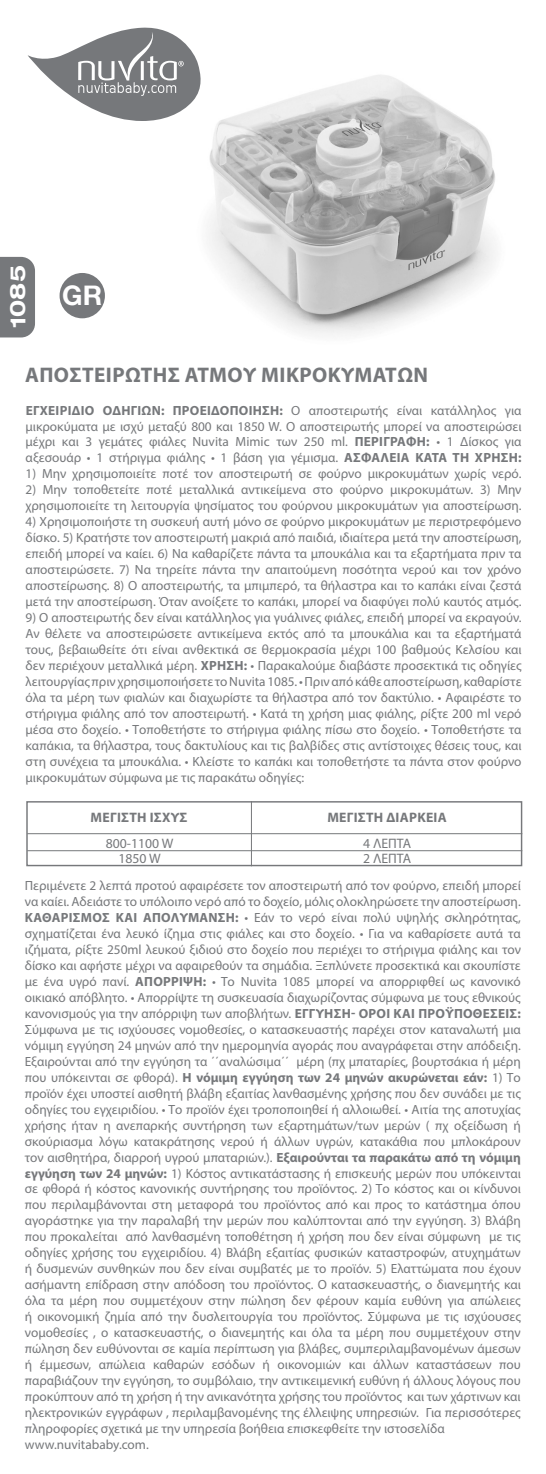
<style>
.page{position:relative;width:546px;height:1474px;background:#fff}
.page>*{position:absolute;margin:0;border:0;box-sizing:border-box;transform-origin:0 0}
.t1{font:700 26.95px "Helvetica Neue LT";color:#fff}
.t2{font:700 21.18px "Myriad Pro";letter-spacing:.02em;color:#76787b}
.t3{font:700 expanded 21px "Helvetica Neue LT";color:#fff}
.t4{font:700 13.65px "Myriad Pro";letter-spacing:.02em;color:#76787b}
.t5{font:13.65px "Myriad Pro";color:#76787b}
.t6{font:13.3px/15.9px "Myriad Pro";color:#76787b;text-align:justify}
.s1{font-weight:700}
</style>
<div class="page">
<img style="left:209px;top:75px;width:286px;height:260px">
<svg style="left:28px;top:27px;width:173px;height:94px"></svg>
<div style="left:0;top:257px;width:35px;height:80px;background:#76787b"></div>
<div style="left:60px;top:273px;width:45px;height:45px;background:#76787b;border-radius:50%"></div>
<div style="left:26px;top:801px;width:496px;height:65px;border:1px solid #76787b"></div>
<hr style="left:27px;top:833px;width:495px;height:1px;background:#76787b">
<hr style="left:27px;top:850px;width:495px;height:1px;background:#76787b">
<hr style="left:251px;top:801px;width:1px;height:65px;background:#76787b">
<p class="t3" style="left:5px;top:328px;width:64px;rotate:-90deg">1085</p>
<p class="t1" style="left:62px;top:279px;width:41px">GR</p>
<p class="t2" style="left:25px;top:361px;width:404px">ΑΠΟΣΤΕΙΡΩΤΗΣ ΑΤΜΟΥ ΜΙΚΡΟΚΥΜΑΤΩΝ</p>
<p class="t6" style="left:26px;top:402px;width:497px"><span class="s1">ΕΓΧΕΙΡΊΔΙΟ ΟΔΗΓΙΏΝ: ΠΡΟΕΙΔΟΠΟΊΗΣΗ:</span> Ο αποστειρωτής είναι κατάλληλος για μικροκύματα με ισχύ μεταξύ 800 και 1850 W. Ο αποστειρωτής μπορεί να αποστειρώσει μέχρι και 3 γεμάτες φιάλες Nuvita Mimic των 250 ml. <span class="s1">ΠΕΡΙΓΡΑΦΉ:</span> • 1 Δίσκος για αξεσουάρ • 1 στήριγμα φιάλης • 1 βάση για γέμισμα. <span class="s1">ΑΣΦΆΛΕΙΑ ΚΑΤΆ ΤΗ ΧΡΉΣΗ:</span></p>
<p class="t6" style="left:26px;top:466px;width:497px">1) Μην χρησιμοποιείτε ποτέ τον αποστειρωτή σε φούρνο μικροκυμάτων χωρίς νερό.</p>
<p class="t6" style="left:26px;top:482px;width:497px">2) Μην τοποθετείτε ποτέ μεταλλικά αντικείμενα στο φούρνο μικροκυμάτων. 3) Μην χρησιμοποιείτε τη λειτουργία ψησίματος του φούρνου μικροκυμάτων για αποστείρωση.</p>
<p class="t6" style="left:26px;top:513px;width:497px">4) Χρησιμοποιήστε τη συσκευή αυτή μόνο σε φούρνο μικροκυμάτων με περιστρεφόμενο δίσκο. 5) Κρατήστε τον αποστειρωτή μακριά από παιδιά, ιδιαίτερα μετά την αποστείρωση, επειδή μπορεί να καίει. 6) Να καθαρίζετε πάντα τα μπουκάλια και τα εξαρτήματα πριν τα αποστειρώσετε. 7) Να τηρείτε πάντα την απαιτούμενη ποσότητα νερού και τον χρόνο αποστείρωσης. 8) Ο αποστειρωτής, τα μπιμπερό, τα θήλαστρα και το καπάκι είναι ζεστά μετά την αποστείρωση. Όταν ανοίξετε το καπάκι, μπορεί να διαφύγει πολύ καυτός ατμός.</p>
<p class="t6" style="left:26px;top:609px;width:497px">9) Ο αποστειρωτής δεν είναι κατάλληλος για γυάλινες φιάλες, επειδή μπορεί να εκραγούν.<br>Αν θέλετε να αποστειρώσετε αντικείμενα εκτός από τα μπουκάλια και τα εξαρτήματά τους, βεβαιωθείτε ότι είναι ανθεκτικά σε θερμοκρασία μέχρι 100 βαθμούς Κελσίου και δεν περιέχουν μεταλλικά μέρη. <span class="s1">ΧΡΉΣΗ:</span> • Παρακαλούμε διαβάστε προσεκτικά τις οδηγίες λειτουργίας πριν χρησιμοποιήσετε το Nuvita 1085. • Πριν από κάθε αποστείρωση, καθαρίστε όλα τα μέρη των φιαλών και διαχωρίστε τα θήλαστρα από τον δακτύλιο. • Αφαιρέστε το στήριγμα φιάλης από τον αποστειρωτή. • Κατά τη χρήση μιας φιάλης, ρίξτε 200 ml νερό μέσα στο δοχείο. • Τοποθετήστε το στήριγμα φιάλης πίσω στο δοχείο. • Τοποθετήστε τα καπάκια, τα θήλαστρα, τους δακτυλίους και τις βαλβίδες στις αντίστοιχες θέσεις τους, και στη συνέχεια τα μπουκάλια. • Κλείστε το καπάκι και τοποθετήστε τα πάντα στον φούρνο μικροκυμάτων σύμφωνα με τις παρακάτω οδηγίες:</p>
<p class="t4" style="left:91px;top:808px;width:98px">ΜΕΓΙΣΤΗ ΙΣΧΥΣ</p>
<p class="t4" style="left:327px;top:808px;width:121px">ΜΕΓΙΣΤΗ ΔΙΑΡΚΕΙΑ</p>
<p class="t5" style="left:106px;top:834px;width:69px">800-1100 W</p>
<p class="t5" style="left:118px;top:850px;width:44px">1850 W</p>
<p class="t5" style="left:363px;top:834px;width:49px">4 ΛΕΠΤΑ</p>
<p class="t5" style="left:363px;top:850px;width:49px">2 ΛΕΠΤΑ</p>
<p class="t6" style="left:25px;top:877px;width:497px">Περιμένετε 2 λεπτά προτού αφαιρέσετε τον αποστειρωτή από τον φούρνο, επειδή μπορεί να καίει. Αδειάστε το υπόλοιπο νερό από το δοχείο, μόλις ολοκληρώσετε την αποστείρωση.<br><span class="s1">ΚΑΘΑΡΙΣΜΌΣ ΚΑΙ ΑΠΟΛΎΜΑΝΣΗ:</span> • Εάν το νερό είναι πολύ υψηλής σκληρότητας, σχηματίζεται ένα λευκό ίζημα στις φιάλες και στο δοχείο. • Για να καθαρίσετε αυτά τα ιζήματα, ρίξτε 250ml λευκού ξιδιού στο δοχείο που περιέχει το στήριγμα φιάλης και τον δίσκο και αφήστε μέχρι να αφαιρεθούν τα σημάδια. Ξεπλύνετε προσεκτικά και σκουπίστε με ένα υγρό πανί. <span class="s1">ΑΠΌΡΡΙΨΗ:</span> • Tο Nuvita 1085 μπορεί να απορριφθεί ως κανονικό οικιακό απόβλητο. • Απορρίψτε τη συσκευασία διαχωρίζοντας σύμφωνα με τους εθνικούς κανονισμούς για την απόρριψη των αποβλήτων. <span class="s1">ΕΓΓΎΗΣΗ- ΌΡΟΙ ΚΑΙ ΠΡΟΫΠΟΘΈΣΕΙΣ:<br></span>Σύμφωνα με τις ισχύουσες νομοθεσίες, ο κατασκευαστής παρέχει στον καταναλωτή μια νόμιμη εγγύηση 24 μηνών από την ημερομηνία αγοράς που αναγράφεται στην απόδειξη.<br>Εξαιρούνται από την εγγύηση τα ΄΄αναλώσιμα΄΄ μέρη (πχ μπαταρίες, βουρτσάκια ή μέρη που υπόκεινται σε φθορά). <span class="s1">Η νόμιμη εγγύηση των 24 μηνών ακυρώνεται εάν:</span> 1) Το προϊόν έχει υποστεί αισθητή βλάβη εξαιτίας λανθασμένης χρήσης που δεν συνάδει με τις οδηγίες του εγχειριδίου. • Tο προϊόν έχει τροποποιηθεί ή αλλοιωθεί. • Αιτία της αποτυχίας χρήσης ήταν η ανεπαρκής συντήρηση των εξαρτημάτων/των μερών ( πχ οξείδωση ή σκούριασμα λόγω κατακράτησης νερού ή άλλων υγρών, κατακάθια που μπλοκάρουν τον αισθητήρα, διαρροή υγρού μπαταριών.). <span class="s1">Εξαιρούνται τα παρακάτω από τη νόμιμη εγγύηση των 24 μηνών:</span> 1) Κόστος αντικατάστασης ή επισκευής μερών που υπόκεινται σε φθορά ή κόστος κανονικής συντήρησης του προϊόντος. 2) Το κόστος και οι κίνδυνοι που περιλαμβάνονται στη μεταφορά του προϊόντος από και προς το κατάστημα όπου αγοράστηκε για την παραλαβή την μερών που καλύπτονται από την εγγύηση. 3) Βλάβη που προκαλείται από λανθασμένη τοποθέτηση ή χρήση που δεν είναι σύμφωνη με τις οδηγίες χρήσης του εγχειριδίου. 4) Βλάβη εξαιτίας φυσικών καταστροφών, ατυχημάτων ή δυσμενών συνθηκών που δεν είναι συμβατές με το προϊόν. 5) Ελαττώματα που έχουν ασήμαντη επίδραση στην απόδοση του προϊόντος. Ο κατασκευαστής, ο διανεμητής και όλα τα μέρη που συμμετέχουν στην πώληση δεν φέρουν καμία ευθύνη για απώλειες ή οικονομική ζημία από την δυσλειτουργία του προϊόντος. Σύμφωνα με τις ισχύουσες νομοθεσίες , ο κατασκευαστής, ο διανεμητής και όλα τα μέρη που συμμετέχουν στην πώληση δεν ευθύνονται σε καμία περίπτωση για βλάβες, συμπεριλαμβανομένων άμεσων ή έμμεσων, απώλεια καθαρών εσόδων ή οικονομιών και άλλων καταστάσεων που παραβιάζουν την εγγύηση, το συμβόλαιο, την αντικειμενική ευθύνη ή άλλους λόγους που προκύπτουν από τη χρήση ή την ανικανότητα χρήσης του προϊόντος και των χάρτινων και ηλεκτρονικών εγγράφων , περιλαμβανομένης της έλλειψης υπηρεσιών. Για περισσότερες πληροφορίες σχετικά με την υπηρεσία βοήθεια επισκεφθείτε την ιστοσελίδα</p>
<p class="t6" style="left:25px;top:1436px;width:125px">www.nuvitababy.com.</p>
</div>
